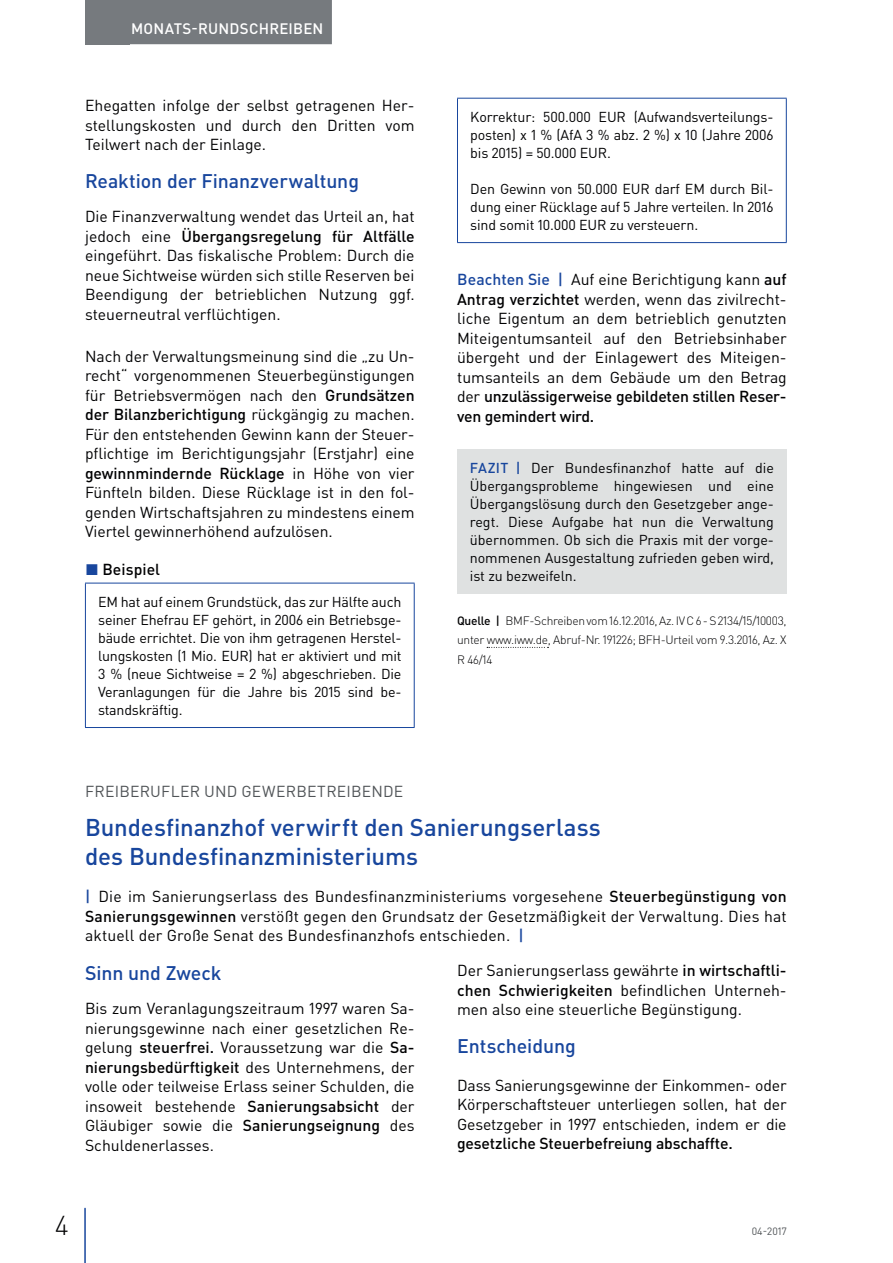
<style>
.page{position:relative;width:893px;height:1263px;background:#fff}
.page>*{position:absolute;margin:0;border:0;box-sizing:border-box;transform-origin:0 0}
.t1{font:300 27px "DIN Pro";color:#000002}
.t2{font:500 24px/28.5px "DIN Pro";letter-spacing:-.005em;color:#18469d}
.t3{font:500 19.5px "DIN Pro";letter-spacing:-.005em;color:#18469d}
.t4{font:15.75px/19.5px "DIN Pro";color:#000002;text-align:justify}
.t5{font:500 15.75px "DIN Pro";letter-spacing:-.01em;color:#000002}
.t6{font:15.75px "DIN Pro";letter-spacing:.015em;color:#505457}
.t7{font:500 15px "DIN Pro";letter-spacing:.015em;color:#fff}
.t8{font:14.25px/18px "DIN Pro";letter-spacing:-.01em;color:#000002;text-align:justify}
.t9{font:300 12px/19.5px "DIN Pro";letter-spacing:-.02em;color:#000002;text-align:justify}
.t10{font:10.5px "DIN Pro";color:#505457}
.s1{font-weight:500}
.s2{color:#18469d}
.s3{font-weight:500;color:#18469d}
</style>
<div class="page">
<div style="left:85px;top:0;width:45px;height:44px;background:#767a7e"></div>
<hr style="left:84px;top:1208px;width:2px;height:55px;background:#18469d">
<div style="left:122px;top:0;width:210px;height:44px;background:#767a7e"></div>
<hr style="left:85px;top:583px;width:330px;height:1px;background:#18469d">
<hr style="left:85px;top:583px;width:1px;height:144px;background:#18469d">
<hr style="left:414px;top:583px;width:1px;height:144px;background:#18469d">
<hr style="left:85px;top:727px;width:330px;height:1px;background:#18469d">
<svg style="left:487px;top:647px;width:61px;height:1px"></svg>
<hr style="left:457px;top:98px;width:330px;height:1px;background:#18469d">
<hr style="left:457px;top:99px;width:1px;height:143px;background:#18469d">
<hr style="left:786px;top:99px;width:1px;height:143px;background:#18469d">
<hr style="left:457px;top:242px;width:330px;height:1px;background:#18469d">
<div style="left:457px;top:450px;width:330px;height:144px;background:#dfe1e1"></div>
<p class="t7" style="left:131px;top:18px;width:194px">MONATS-RUNDSCHREIBEN</p>
<p class="t4" style="left:85px;top:95px;width:331px">Ehegatten infolge der selbst getragenen Her&shy;stellungskosten und durch den Dritten vom Teilwert nach der Einlage.</p>
<p class="t3" style="left:85px;top:167px;width:275px">Reaktion der Finanzverwaltung</p>
<p class="t4" style="left:85px;top:206px;width:331px">Die Finanzverwaltung wendet das Urteil an, hat jedoch eine <span class="s1">Übergangsregelung für Altfälle </span>eingeführt. Das fiskalische Problem: Durch die neue Sichtweise würden sich stille Reserven bei Beendigung der betrieblichen Nutzung ggf. steuerneutral verflüchtigen.</p>
<p class="t4" style="left:85px;top:346px;width:331px">Nach der Verwaltungsmeinung sind die „zu Un&shy;recht“ vorgenommenen Steuerbegünstigungen für Betriebsvermögen nach den <span class="s1">Grundsätzen der Bilanzberichtigung</span> rückgängig zu machen.<br>Für den entstehenden Gewinn kann der Steuer&shy;pflichtige im Berichtigungsjahr (Erstjahr) eine <span class="s1">gewinnmindernde Rücklage</span> in Höhe von vier Fünfteln bilden. Diese Rücklage ist in den fol&shy;genden Wirtschaftsjahren zu mindestens einem Viertel gewinnerhöhend aufzulösen.</p>
<p class="t5" style="left:85px;top:558px;width:76px"><span class="s2">◼</span> Beispiel</p>
<p class="t8" style="left:98px;top:592px;width:305px">EM hat auf einem Grundstück, das zur Hälfte auch seiner Ehefrau EF gehört, in 2006 ein Betriebsge&shy;bäude errichtet. Die von ihm getragenen Herstel&shy;lungskosten (1 Mio. EUR) hat er aktiviert und mit 3 % (neue Sichtweise = 2 %) abgeschrieben. Die Veranlagungen für die Jahre bis 2015 sind be&shy;standskräftig.</p>
<p class="t8" style="left:470px;top:107px;width:305px">Korrektur: 500.000 EUR (Aufwandsverteilungs&shy;posten) x 1 % (AfA 3 % abz. 2 %) x 10 (Jahre 2006 bis 2015) = 50.000 EUR.</p>
<p class="t8" style="left:470px;top:179px;width:305px">Den Gewinn von 50.000 EUR darf EM durch Bil&shy;dung einer Rücklage auf 5 Jahre verteilen. In 2016 sind somit 10.000 EUR zu versteuern.</p>
<p class="t4" style="left:457px;top:269px;width:331px"><span class="s3">Beachten Sie |</span> Auf eine Berichtigung kann <span class="s1">auf Antrag verzichtet</span> werden, wenn das zivilrecht&shy;liche Eigentum an dem betrieblich genutzten Miteigentumsanteil auf den Betriebsinhaber übergeht und der Einlagewert des Miteigen&shy;tumsanteils an dem Gebäude um den Betrag der <span class="s1">unzulässigerweise gebildeten stillen Reser&shy;ven gemindert wird.</span></p>
<p class="t8" style="left:470px;top:459px;width:306px"><span class="s3">FAZIT |</span> Der Bundesfinanzhof hatte auf die Übergangsprobleme hingewiesen und eine Übergangslösung durch den Gesetzgeber ange&shy;regt. Diese Aufgabe hat nun die Verwaltung übernommen. Ob sich die Praxis mit der vorge&shy;nommenen Ausgestaltung zufrieden geben wird, ist zu bezweifeln.</p>
<p class="t9" style="left:457px;top:610px;width:331px"><span class="s1">Quelle |</span> BMF-Schreiben vom 16.12.2016, Az. IV C 6 - S 2134/15/10003, unter www.iww.de, Abruf-Nr. 191226; BFH-Urteil vom 9.3.2016, Az. X R 46/14</p>
<p class="t6" style="left:85px;top:781px;width:320px">FREIBERUFLER UND GEWERBETREIBENDE</p>
<h2 class="t2" style="left:85px;top:812px;width:517px">Bundesfinanzhof verwirft den Sanierungserlass des Bundesfinanzministeriums</h2>
<p class="t4" style="left:85px;top:886px;width:703px"><span class="s3">|</span> Die im Sanierungserlass des Bundesfinanzministeriums vorgesehene <span class="s1">Steuerbegünstigung von Sanierungsgewinnen</span> verstößt gegen den Grundsatz der Gesetzmäßigkeit der Verwaltung. Dies hat aktuell der Große Senat des Bundesfinanzhofs entschieden. <span class="s3">|</span></p>
<p class="t3" style="left:85px;top:959px;width:138px">Sinn und Zweck</p>
<p class="t4" style="left:85px;top:998px;width:331px">Bis zum Veranlagungszeitraum 1997 waren Sa&shy;nierungsgewinne nach einer gesetzlichen Re&shy;gelung <span class="s1">steuerfrei.</span> Voraussetzung war die <span class="s1">Sa&shy;nierungsbedürftigkeit</span> des Unternehmens, der volle oder teilweise Erlass seiner Schulden, die insoweit bestehende <span class="s1">Sanierungsabsicht</span> der Gläubiger sowie die <span class="s1">Sanierungseignung</span> des Schuldenerlasses.</p>
<p class="t4" style="left:457px;top:960px;width:331px">Der Sanierungserlass gewährte <span class="s1">in wirtschaftli&shy;chen Schwierigkeiten</span> befindlichen Unterneh&shy;men also eine steuerliche Begünstigung.</p>
<p class="t3" style="left:457px;top:1033px;width:120px">Entscheidung</p>
<p class="t4" style="left:457px;top:1074px;width:331px">Dass Sanierungsgewinne der Einkommen- oder Körperschaftsteuer unterliegen sollen, hat der Gesetzgeber in 1997 entschieden, indem er die</p>
<p class="t5" style="left:457px;top:1132px;width:277px">gesetzliche Steuerbefreiung abschaffte.</p>
<h1 class="t1" style="left:55px;top:1207px;width:15px">4</h1>
<p class="t10" style="left:752px;top:1224px;width:36px">04-2017</p>
</div>
